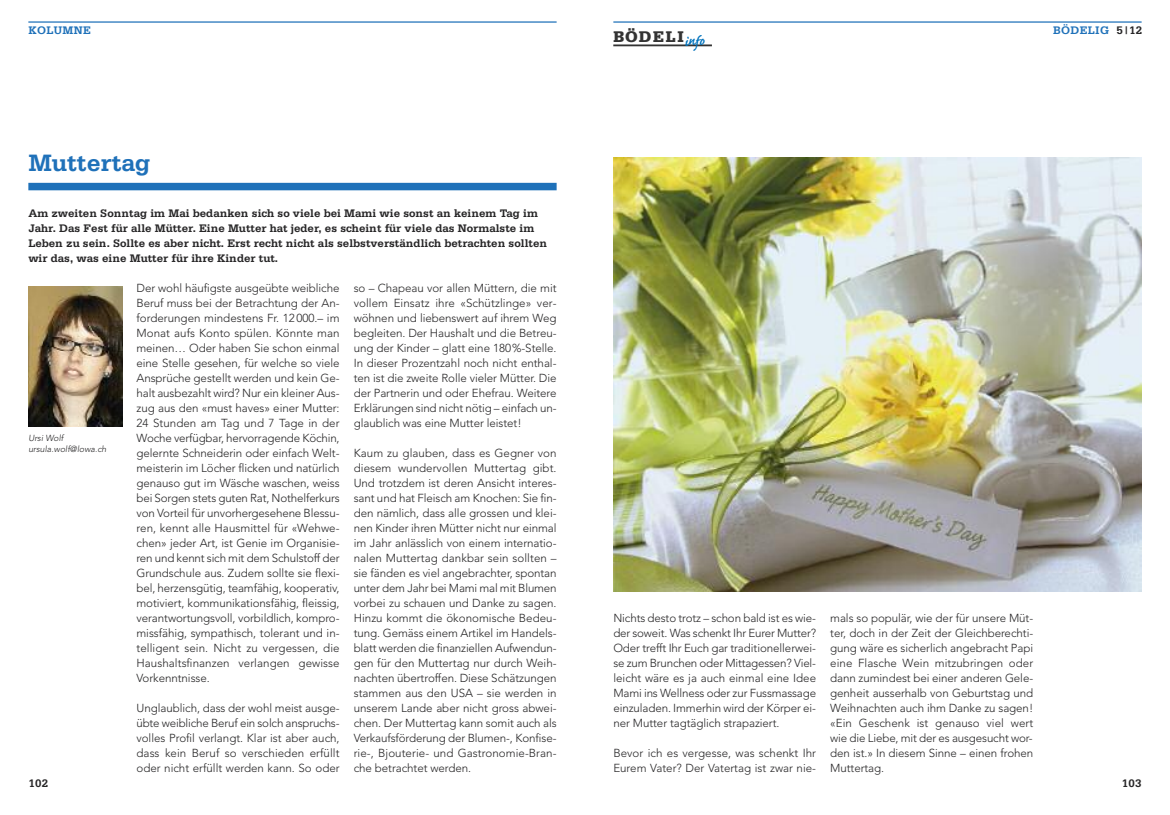
<style>
.page{position:relative;width:1170px;height:815px;background:#fff}
.page>*{position:absolute;margin:0;border:0;box-sizing:border-box;transform-origin:0 0}
.t1{font:700 25px "Serifa";color:#1f71b9}
.t2{font:900 16.38px "Serifa";letter-spacing:.1em;color:#333}
.t3{font:700 16.38px "Caflisch Script";color:#0072bc}
.t4{font:300 11.5px/15px "Avenir";letter-spacing:-.005em;color:#272627;text-align:justify}
.t5{font:700 11.5px/15px "Serifa";color:#272627}
.t6{font:700 11.5px "Serifa";letter-spacing:.03em;color:#1f71b9}
.t7{font:italic 300 8.75px/10.6px "Avenir";letter-spacing:.005em;color:#272627}
.s1{color:#272627}
</style>
<div class="page">
<div style="left:28px;top:183px;width:528px;height:7px;background:#1f71b9"></div>
<hr style="left:28px;top:21px;width:528px;height:2px;background:#1f71b9">
<img style="left:613px;top:157px;width:528px;height:435px">
<hr style="left:613px;top:21px;width:528px;height:2px;background:#1f71b9">
<hr style="left:613px;top:44px;width:99px;height:2px;background:#333">
<img style="left:28px;top:286px;width:94px;height:141px">
<p class="t6" style="left:28px;top:27px;width:64px">KOLUMNE</p>
<h1 class="t1" style="left:28px;top:155px;width:124px">Muttertag</h1>
<p class="t5" style="left:28px;top:206px;width:520px">Am zweiten Sonntag im Mai bedanken sich so viele bei Mami wie sonst an keinem Tag im Jahr. Das Fest für alle Mütter. Eine Mutter hat jeder, es scheint für viele das Normalste im Leben zu sein. Sollte es aber nicht. Erst recht nicht als selbstverständlich betrachten sollten wir das, was eine Mutter für ihre Kinder tut.</p>
<p class="t7" style="left:28px;top:434px;width:80px">Ursi Wolf ursula.wolf@lowa.ch</p>
<p class="t5" style="left:28px;top:777px;width:21px">102</p>
<p class="t4" style="left:136px;top:281px;width:205px">Der wohl häufigste ausgeübte weibliche Beruf muss bei der Betrachtung der An&shy;forderungen mindestens Fr. 12000.– im Monat aufs Konto spülen. Könnte man meinen… Oder haben Sie schon einmal eine Stelle gesehen, für welche so viele Ansprüche gestellt werden und kein Ge&shy;halt ausbezahlt wird? Nur ein kleiner Aus&shy;zug aus den «must haves» einer Mutter:<br>24 Stunden am Tag und 7 Tage in der Woche verfügbar, hervorragende Köchin, gelernte Schneiderin oder einfach Welt&shy;meisterin im Löcher flicken und natürlich genauso gut im Wäsche waschen, weiss bei Sorgen stets guten Rat, Nothelferkurs von Vorteil für unvorhergesehene Blessu&shy;ren, kennt alle Hausmittel für «Wehwe&shy;chen» jeder Art, ist Genie im Organisie&shy;ren und kennt sich mit dem Schulstoff der Grundschule aus. Zudem sollte sie flexi&shy;bel, herzensgütig, teamfähig, kooperativ, motiviert, kommunikationsfähig, fleissig, verantwortungsvoll, vorbildlich, kompro&shy;missfähig, sympathisch, tolerant und in&shy;telligent sein. Nicht zu vergessen, die Haushaltsfinanzen verlangen gewisse Vorkenntnisse.</p>
<p class="t4" style="left:136px;top:701px;width:205px">Unglaublich, dass der wohl meist ausge&shy;übte weibliche Beruf ein solch anspruchs&shy;volles Profil verlangt. Klar ist aber auch, dass kein Beruf so verschieden erfüllt oder nicht erfüllt werden kann. So oder</p>
<p class="t4" style="left:354px;top:281px;width:204px">so – Chapeau vor allen Müttern, die mit vollem Einsatz ihre «Schützlinge» ver&shy;wöhnen und liebenswert auf ihrem Weg begleiten. Der Haushalt und die Betreu&shy;ung der Kinder – glatt eine 180%-Stelle.<br>In dieser Prozentzahl noch nicht enthal&shy;ten ist die zweite Rolle vieler Mütter. Die der Partnerin und oder Ehefrau. Weitere Erklärungen sind nicht nötig – einfach un&shy;glaublich was eine Mutter leistet!</p>
<p class="t4" style="left:354px;top:446px;width:204px">Kaum zu glauben, dass es Gegner von diesem wundervollen Muttertag gibt.<br>Und trotzdem ist deren Ansicht interes&shy;sant und hat Fleisch am Knochen: Sie fin&shy;den nämlich, dass alle grossen und klei&shy;nen Kinder ihren Mütter nicht nur einmal im Jahr anlässlich von einem internatio&shy;nalen Muttertag dankbar sein sollten – sie fänden es viel angebrachter, spontan unter dem Jahr bei Mami mal mit Blumen vorbei zu schauen und Danke zu sagen.<br>Hinzu kommt die ökonomische Bedeu&shy;tung. Gemäss einem Artikel im Handels&shy;blatt werden die finanziellen Aufwendun&shy;gen für den Muttertag nur durch Weih&shy;nachten übertroffen. Diese Schätzungen stammen aus den USA – sie werden in unserem Lande aber nicht gross abwei&shy;chen. Der Muttertag kann somit auch als Verkaufsförderung der Blumen-, Konfise&shy;rie-, Bjouterie- und Gastronomie-Bran&shy;che betrachtet werden.</p>
<h2 class="t2" style="left:613px;top:31px;width:72px">BÖDELI</h2>
<h2 class="t3" style="left:683px;top:30px;width:22px;rotate:-4deg">info</h2>
<p class="t6" style="left:1052px;top:27px;width:91px">BÖDELIG <span class="s1">5 |12</span></p>
<p class="t4" style="left:613px;top:611px;width:204px">Nichts desto trotz – schon bald ist es wie&shy;der soweit. Was schenkt Ihr Eurer Mutter?<br>Oder trefft Ihr Euch gar traditionellerwei&shy;se zum Brunchen oder Mittagessen? Viel&shy;leicht wäre es ja auch einmal eine Idee Mami ins Wellness oder zur Fussmassage einzuladen. Immerhin wird der Körper ei&shy;ner Mutter tagtäglich strapaziert.</p>
<p class="t4" style="left:613px;top:746px;width:204px">Bevor ich es vergesse, was schenkt Ihr<br>Eurem Vater? Der Vatertag ist zwar nie-</p>
<p class="t4" style="left:830px;top:611px;width:204px">mals so populär, wie der für unsere Müt&shy;ter, doch in der Zeit der Gleichberechti&shy;gung wäre es sicherlich angebracht Papi eine Flasche Wein mitzubringen oder dann zumindest bei einer anderen Gele&shy;genheit ausserhalb von Geburtstag und Weihnachten auch ihm Danke zu sagen! «Ein Geschenk ist genauso viel wert wie die Liebe, mit der es ausgesucht wor&shy;den ist.» In diesem Sinne – einen frohen Muttertag.</p>
<p class="t5" style="left:1121px;top:777px;width:21px">103</p>
</div>
